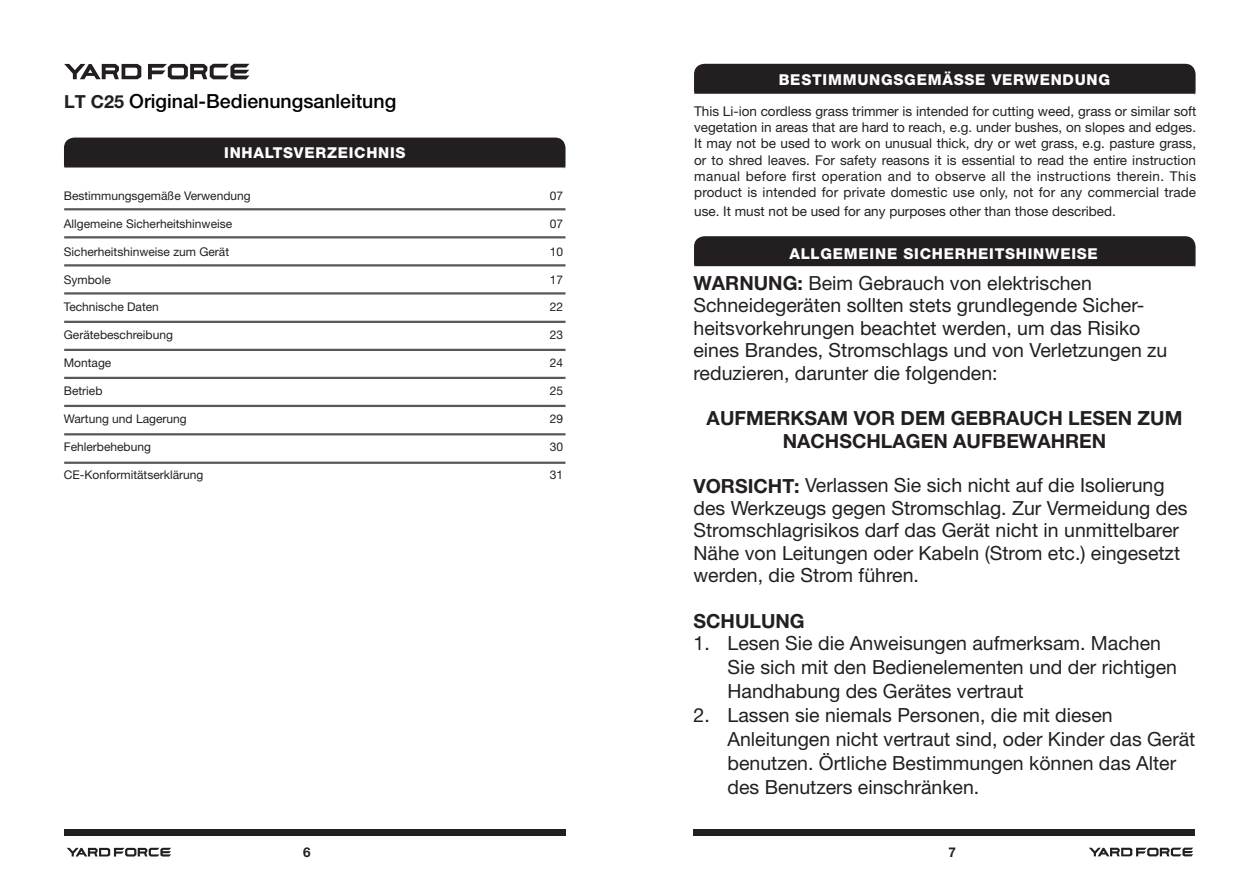
<style>
.page{position:relative;width:1259px;height:893px;background:#fff}
.page>*{position:absolute;margin:0;border:0;box-sizing:border-box;transform-origin:0 0}
.t1{font:19.5px/22.5px "Helvetica Neue LT Std";color:#231f20}
.t2{font:700 19.5px/22.5px "Helvetica Neue LT Pro";color:#231f20;text-align:center}
.t3{font:500 19.5px "Helvetica Neue LT Std";color:#000}
.t4{font:800 15px "Helvetica Neue LT Pro";letter-spacing:.05em;color:#fff}
.t5{font:13.5px/16.2px "Helvetica Neue LT Std";color:#231f20;text-align:justify}
.t6{font:700 13.5px "Helvetica Neue LT Pro";color:#231f20}
.t7{font:12px "Helvetica Neue LT Std";color:#231f20}
.s1{font-family:"Helvetica Neue LT Pro";font-weight:700;font-size:18px;color:#231f20}
.s2{font-family:"Helvetica Neue LT Pro";font-weight:700}
</style>
<div class="page">
<div style="left:64px;top:829px;width:502px;height:7px;background:#231f20"></div>
<div style="left:693px;top:829px;width:502px;height:6px;background:#231f20"></div>
<svg style="left:67px;top:848px;width:104px;height:8px"></svg>
<svg style="left:1089px;top:848px;width:104px;height:8px"></svg>
<div style="left:64px;top:138px;width:501px;height:31px;background:#231f20"></div>
<svg style="left:148px;top:64px;width:101px;height:15px"></svg>
<svg style="left:64px;top:64px;width:77px;height:15px"></svg>
<hr style="left:64px;top:208px;width:501px;height:2px;background:#57585a">
<hr style="left:64px;top:292px;width:501px;height:3px;background:#57585a">
<hr style="left:64px;top:264px;width:501px;height:2px;background:#57585a">
<hr style="left:64px;top:236px;width:501px;height:2px;background:#57585a">
<hr style="left:64px;top:321px;width:501px;height:2px;background:#57585a">
<hr style="left:64px;top:349px;width:501px;height:2px;background:#57585a">
<hr style="left:64px;top:377px;width:501px;height:2px;background:#57585a">
<hr style="left:64px;top:405px;width:501px;height:2px;background:#57585a">
<hr style="left:64px;top:433px;width:501px;height:2px;background:#57585a">
<hr style="left:64px;top:462px;width:501px;height:2px;background:#57585a">
<svg style="left:694px;top:64px;width:501px;height:31px;background:#2c2829"></svg>
<svg style="left:694px;top:236px;width:501px;height:32px;background:#312d2e"></svg>
<p class="t3" style="left:64px;top:89px;width:334px"><span class="s1">LT C25</span> Original-Bedienungsanleitung</p>
<p class="t4" style="left:224px;top:144px;width:183px">INHALTSVERZEICHNIS</p>
<p class="t7" style="left:64px;top:188px;width:188px">Bestimmungsgemäße Verwendung</p>
<p class="t7" style="left:550px;top:188px;width:15px">07</p>
<p class="t7" style="left:64px;top:216px;width:170px">Allgemeine Sicherheitshinweise</p>
<p class="t7" style="left:550px;top:216px;width:15px">07</p>
<p class="t7" style="left:64px;top:244px;width:167px">Sicherheitshinweise zum Gerät</p>
<p class="t7" style="left:550px;top:244px;width:15px">10</p>
<p class="t7" style="left:64px;top:272px;width:49px">Symbole</p>
<p class="t7" style="left:550px;top:272px;width:15px">17</p>
<p class="t7" style="left:64px;top:300px;width:97px">Technische Daten</p>
<p class="t7" style="left:550px;top:300px;width:15px">22</p>
<p class="t7" style="left:64px;top:328px;width:111px">Gerätebeschreibung</p>
<p class="t7" style="left:550px;top:328px;width:15px">23</p>
<p class="t7" style="left:64px;top:356px;width:49px">Montage</p>
<p class="t7" style="left:550px;top:356px;width:15px">24</p>
<p class="t7" style="left:64px;top:384px;width:40px">Betrieb</p>
<p class="t7" style="left:550px;top:384px;width:15px">25</p>
<p class="t7" style="left:64px;top:412px;width:124px">Wartung und Lagerung</p>
<p class="t7" style="left:550px;top:412px;width:15px">29</p>
<p class="t7" style="left:64px;top:439px;width:89px">Fehlerbehebung</p>
<p class="t7" style="left:550px;top:439px;width:15px">30</p>
<p class="t7" style="left:64px;top:467px;width:141px">CE-Konformitätserklärung</p>
<p class="t7" style="left:550px;top:467px;width:15px">31</p>
<p class="t4" style="left:778px;top:71px;width:333px">BESTIMMUNGSGEMÄSSE VERWENDUNG</p>
<p class="t5" style="left:694px;top:103px;width:504px">This Li-ion cordless grass trimmer is intended for cutting weed, grass or similar soft</p>
<p class="t5" style="left:694px;top:119px;width:503px">vegetation in areas that are hard to reach, e.g. under bushes, on slopes and edges.<br>It may not be used to work on unusual thick, dry or wet grass, e.g. pasture grass, or to shred leaves. For safety reasons it is essential to read the entire instruction manual before first operation and to observe all the instructions therein. This product is intended for private domestic use only, not for any commercial trade</p>
<p class="t5" style="left:694px;top:203px;width:423px">use. It must not be used for any purposes other than those described.</p>
<p class="t4" style="left:789px;top:245px;width:310px">ALLGEMEINE SICHERHEITSHINWEISE</p>
<p class="t1" style="left:693px;top:271px;width:475px"><span class="s2">WARNUNG:</span> Beim Gebrauch von elektrischen Schneidegeräten sollten stets grundlegende Sicher&shy;heitsvorkehrungen beachtet werden, um das Risiko eines Brandes, Stromschlags und von Verletzungen zu reduzieren, darunter die folgenden:</p>
<p class="t2" style="left:706px;top:407px;width:477px">AUFMERKSAM VOR DEM GEBRAUCH LESEN ZUM<br>NACHSCHLAGEN AUFBEWAHREN</p>
<p class="t1" style="left:693px;top:474px;width:496px"><span class="s2">VORSICHT:</span> Verlassen Sie sich nicht auf die Isolierung des Werkzeugs gegen Stromschlag. Zur Vermeidung des Stromschlagrisikos darf das Gerät nicht in unmittelbarer Nähe von Leitungen oder Kabeln (Strom etc.) eingesetzt werden, die Strom führen.</p>
<p class="t2" style="left:693px;top:609px;width:113px">SCHULUNG</p>
<p class="t1" style="left:727px;top:630px;width:451px;line-height:24px;text-indent:-34px">1. Lesen Sie die Anweisungen aufmerksam. Machen<br>Sie sich mit den Bedienelementen und der richtigen<br>Handhabung des Gerätes vertraut</p>
<p class="t1" style="left:727px;top:702px;width:469px;line-height:24px;text-indent:-34px">2. Lassen sie niemals Personen, die mit diesen Anleitungen nicht vertraut sind, oder Kinder das Gerät benutzen. Örtliche Bestimmungen können das Alter des Benutzers einschränken.</p>
<p class="t6" style="left:303px;top:844px;width:9px">6</p>
<p class="t6" style="left:948px;top:844px;width:9px">7</p>
</div>
